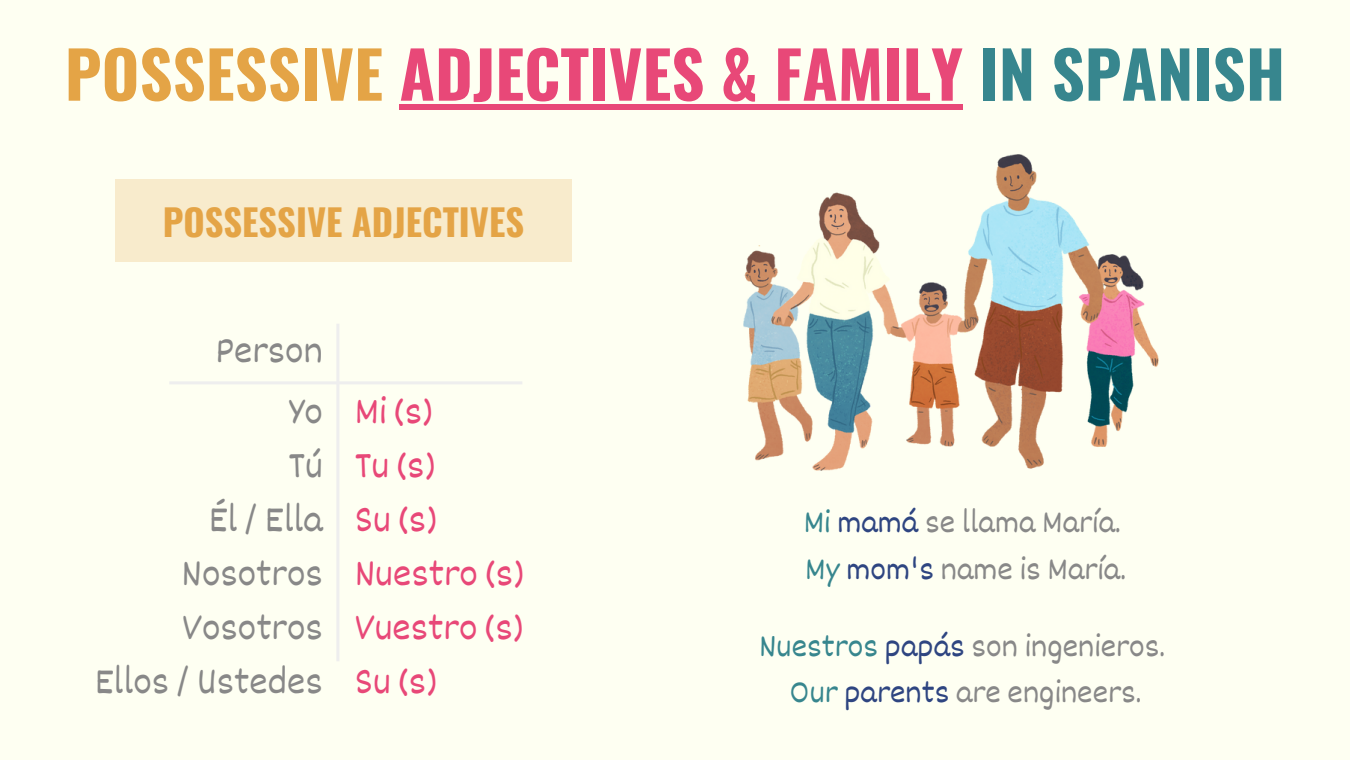
<style>
.page{position:relative;width:1350px;height:760px;background:#fff}
.page>*{position:absolute;margin:0;border:0;box-sizing:border-box;transform-origin:0 0}
.t1{font:700 64.5px "Oswald";color:#e84878}
.t2{font:39px/54px "Dekko";color:#888;text-align:right}
.t3{font:39px/54px "Dekko";color:#e84878}
.t4{font:700 36.45px "Oswald";color:#e4a446}
.t5{font:33px/46.2px "Dekko";color:#888}
.s1{color:#e4a446}
.s2{color:#37868e}
.s3{color:#2e4581}
</style>
<div class="page">
<div style="left:0;top:0;width:1350px;height:759px;background:#fefff2"></div>
<div style="left:115px;top:179px;width:457px;height:83px;background:#f8ebcc"></div>
<svg style="left:169px;top:324px;width:353px;height:337px"></svg>
<img style="left:743px;top:155px;width:416px;height:315px">
<div style="left:399px;top:104px;width:564px;height:6px;background:#e84878"></div>
<h1 class="t1" style="left:65px;top:24px;width:1222px"><span class="s1">POSSESSIVE</span> ADJECTIVES &amp; FAMILY <span class="s2">IN SPANISH</span></h1>
<p class="t4" style="left:163px;top:193px;width:363px">POSSESSIVE ADJECTIVES</p>
<p class="t2" style="left:215px;top:321px;width:109px">Person</p>
<p class="t2" style="left:95px;top:382px;width:230px">Yo<br>Tú<br>Él / Ella<br>Nosotros<br>Vosotros<br>Ellos / Ustedes</p>
<p class="t3" style="left:355px;top:382px;width:171px">Mi (s)<br>Tu (s)<br>Su (s)<br>Nuestro (s)<br>Vuestro (s)<br>Su (s)</p>
<p class="t5" style="left:804px;top:497px;width:324px"><span class="s2">Mi</span> <span class="s3">mamá</span> se llama María.<br><span class="s2">My</span> <span class="s3">mom's</span> name is María.</p>
<p class="t5" style="left:759px;top:621px;width:408px;text-align:center"><span class="s2">Nuestros</span> <span class="s3">papás</span> son ingenieros.<br><span class="s2">Our</span> <span class="s3">parents</span> are engineers.</p>
</div>
